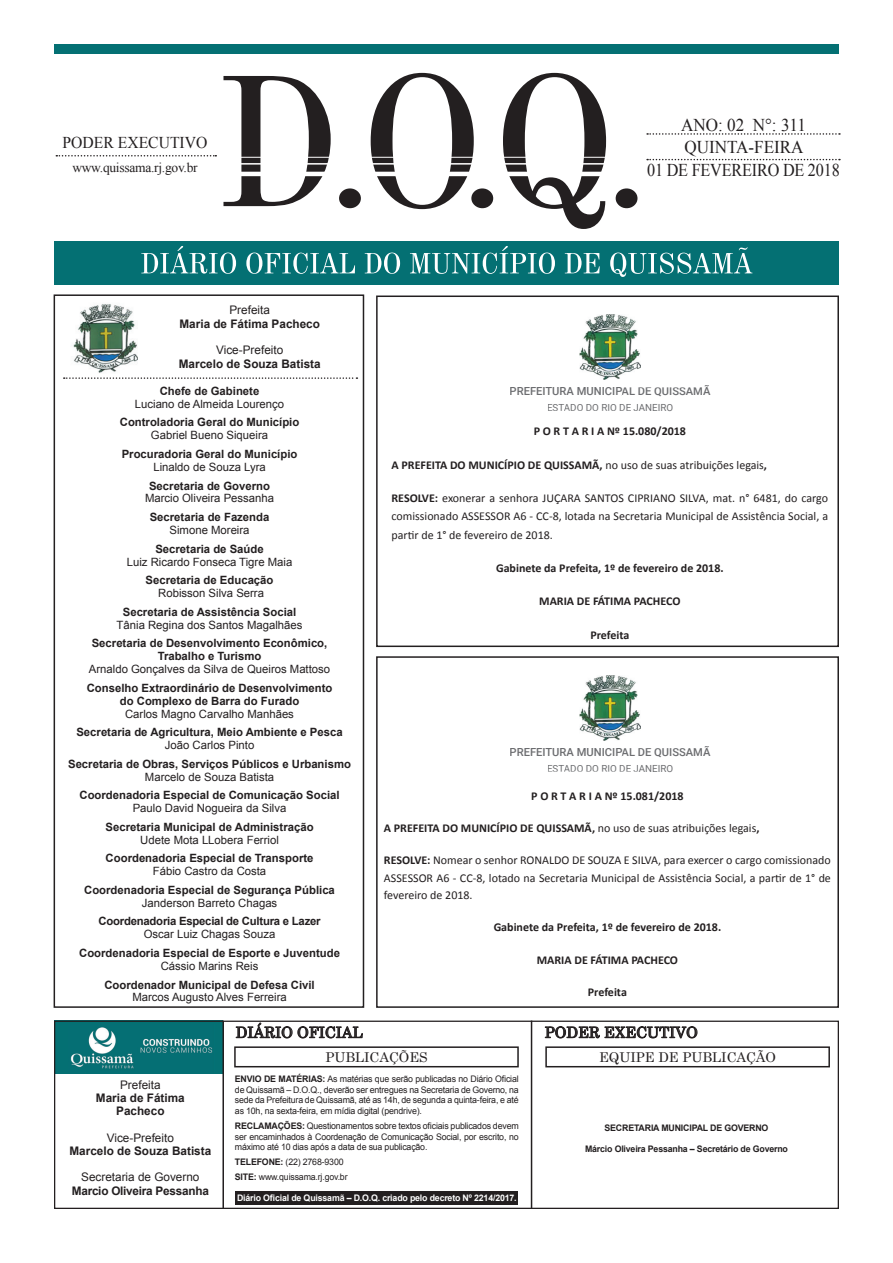
<style>
.page{position:relative;width:893px;height:1263px;background:#fff}
.page>*{position:absolute;margin:0;border:0;box-sizing:border-box;transform-origin:0 0}
.t1{font:18px/22.5px "Times New Roman";letter-spacing:-.01em;color:#231f20;text-align:center;scale:.95 1}
.t2{font:16.5px "Times New Roman";color:#231f20;scale:.95 1}
.t3{font:15px "Century";color:#231f20}
.t4{font:13.5px "Century";color:#231f20}
.t5{font:13.5px "Times New Roman";letter-spacing:-.02em;color:#231f20}
.t6{font:12px/18.3px "Calibri";color:#231f20;text-align:justify}
.t7{font:700 12px "Calibri";color:#231f20}
.t8{font:700 11.85px/13.4px "Arial";color:#231f20;text-align:center}
.t9{font:11.85px "Arial";color:#231f20}
.t10{font:700 11.85px "Arial";letter-spacing:-.02em;color:#231f20}
.t11{font:700 11.4px/12.9px "Arial";color:#231f20;text-align:center}
.t12{font:11.4px "Arial";color:#231f20}
.t13{font:700 11.4px "Arial";letter-spacing:-.02em;color:#231f20}
.t14{font:11.1px "Roboto";color:#6c6d70}
.t15{font:9.75px "Roboto";color:#6c6d70}
.t16{font:9px/10.5px "Arial";letter-spacing:-.02em;color:#231f20;text-align:justify}
.t17{font:700 9px "Arial";letter-spacing:-.02em;color:#231f20}
.t18{font:700 9px "Arial";letter-spacing:-.02em;color:#fff}
.s1{font-weight:400}
.s2{font-weight:700}
</style>
<div class="page">
<div style="left:376px;top:295px;width:463px;height:352px;border:2px solid #231f20"></div>
<div style="left:376px;top:656px;width:463px;height:352px;border:2px solid #231f20"></div>
<div style="left:54px;top:242px;width:785px;height:43px;background:#047073"></div>
<svg style="left:141px;top:246px;width:611px;height:31px"></svg>
<svg style="left:647px;top:133px;width:193px;height:2px"></svg>
<svg style="left:56px;top:155px;width:160px;height:2px"></svg>
<svg style="left:647px;top:159px;width:193px;height:1px"></svg>
<svg style="left:223px;top:73px;width:414px;height:156px"></svg>
<hr style="left:233px;top:172px;width:387px;height:4px;background:#fff">
<hr style="left:233px;top:163px;width:387px;height:2px;background:#fff">
<hr style="left:233px;top:157px;width:387px;height:1px;background:#fff">
<div style="left:54px;top:1021px;width:168px;height:53px;background:#047073"></div>
<div style="left:236px;top:1191px;width:282px;height:13px;background:#231f20"></div>
<img style="left:63px;top:304px;width:75px;height:74px">
<div style="left:54px;top:294px;width:310px;height:714px;border:2px solid #231f20"></div>
<svg style="left:64px;top:377px;width:293px;height:2px"></svg>
<div style="left:54px;top:1020px;width:785px;height:189px;border:1px solid #231f20"></div>
<svg style="left:235px;top:1022px;width:128px;height:17px"></svg>
<svg style="left:544px;top:1026px;width:154px;height:13px"></svg>
<div style="left:234px;top:1046px;width:285px;height:21px;border:2px solid #231f20"></div>
<div style="left:545px;top:1046px;width:285px;height:21px;border:2px solid #231f20"></div>
<hr style="left:531px;top:1020px;width:1px;height:189px;background:#231f20">
<hr style="left:222px;top:1020px;width:2px;height:189px;background:#231f20">
<img style="left:70px;top:1027px;width:143px;height:42px">
<div style="left:54px;top:44px;width:785px;height:9px;background:#047073"></div>
<img style="left:580px;top:314px;width:60px;height:65px">
<img style="left:580px;top:675px;width:60px;height:65px">
<h2 class="t2" style="left:63px;top:131px;width:154px">PODER EXECUTIVO</h2>
<p class="t5" style="left:72px;top:158px;width:127px">www.quissama.rj.gov.br</p>
<h1 class="t1" style="left:647px;top:113px;width:204px">ANO: 02 N°: 311<br>QUINTA-FEIRA<br>01 DE FEVEREIRO DE 2018</h1>
<p class="t9" style="left:229px;top:303px;width:42px">Prefeita</p>
<p class="t8" style="left:179px;top:317px;width:142px">Maria de Fátima Pacheco</p>
<p class="t9" style="left:216px;top:342px;width:69px">Vice-Prefeito</p>
<p class="t8" style="left:179px;top:357px;width:143px">Marcelo de Souza Batista</p>
<p class="t11" style="left:160px;top:385px;width:101px">Chefe de Gabinete</p>
<p class="t12" style="left:135px;top:396px;width:151px">Luciano de Almeida Lourenço</p>
<p class="t11" style="left:120px;top:416px;width:181px">Controladoria Geral do Município</p>
<p class="t12" style="left:151px;top:428px;width:119px">Gabriel Bueno Siqueira</p>
<p class="t11" style="left:122px;top:448px;width:177px">Procuradoria Geral do Município</p>
<p class="t12" style="left:153px;top:459px;width:114px">Linaldo de Souza Lyra</p>
<p class="t11" style="left:149px;top:479px;width:122px">Secretaria de Governo</p>
<p class="t12" style="left:145px;top:491px;width:131px">Marcio Oliveira Pessanha</p>
<p class="t11" style="left:150px;top:511px;width:121px">Secretaria de Fazenda</p>
<p class="t12" style="left:170px;top:522px;width:81px">Simone Moreira</p>
<p class="t11" style="left:155px;top:542px;width:110px">Secretaria de Saúde</p>
<p class="t12" style="left:127px;top:554px;width:167px">Luiz Ricardo Fonseca Tigre Maia</p>
<p class="t11" style="left:146px;top:574px;width:129px">Secretaria de Educação</p>
<p class="t12" style="left:158px;top:586px;width:107px">Robisson Silva Serra</p>
<p class="t11" style="left:123px;top:606px;width:175px">Secretaria de Assistência Social</p>
<p class="t12" style="left:117px;top:617px;width:187px">Tânia Regina dos Santos Magalhães</p>
<p class="t11" style="left:92px;top:637px;width:237px">Secretaria de Desenvolvimento Econômico,<br>Trabalho e Turismo</p>
<p class="t12" style="left:89px;top:662px;width:243px">Arnaldo Gonçalves da Silva de Queiros Mattoso</p>
<p class="t11" style="left:87px;top:682px;width:247px">Conselho Extraordinário de Desenvolvimento do Complexo de Barra do Furado</p>
<p class="t12" style="left:125px;top:706px;width:170px">Carlos Magno Carvalho Manhães</p>
<p class="t11" style="left:76px;top:726px;width:268px">Secretaria de Agricultura, Meio Ambiente e Pesca</p>
<p class="t12" style="left:165px;top:738px;width:91px">João Carlos Pinto</p>
<p class="t11" style="left:68px;top:758px;width:284px">Secretaria de Obras, Serviços Públicos e Urbanismo</p>
<p class="t12" style="left:145px;top:769px;width:131px">Marcelo de Souza Batista</p>
<p class="t11" style="left:79px;top:789px;width:262px">Coordenadoria Especial de Comunicação Social</p>
<p class="t12" style="left:133px;top:801px;width:155px">Paulo David Nogueira da Silva</p>
<p class="t11" style="left:106px;top:821px;width:210px">Secretaria Municipal de Administração</p>
<p class="t12" style="left:140px;top:832px;width:140px">Udete Mota LLobera Ferriol</p>
<p class="t11" style="left:106px;top:852px;width:209px">Coordenadoria Especial de Transporte</p>
<p class="t12" style="left:153px;top:864px;width:115px">Fábio Castro da Costa</p>
<p class="t11" style="left:84px;top:884px;width:252px">Coordenadoria Especial de Segurança Pública</p>
<p class="t12" style="left:142px;top:895px;width:137px">Janderson Barreto Chagas</p>
<p class="t13" style="left:99px;top:914px;width:224px">Coordenadoria Especial de Cultura e Lazer</p>
<p class="t12" style="left:144px;top:927px;width:133px">Oscar Luiz Chagas Souza</p>
<p class="t11" style="left:79px;top:947px;width:262px">Coordenadoria Especial de Esporte e Juventude</p>
<p class="t12" style="left:161px;top:958px;width:99px">Cássio Marins Reis</p>
<p class="t11" style="left:104px;top:978px;width:212px">Coordenador Municipal de Defesa Civil</p>
<p class="t12" style="left:132px;top:990px;width:156px">Marcos Augusto Alves Ferreira</p>
<p class="t14" style="left:510px;top:384px;width:202px">PREFEITURA MUNICIPAL DE QUISSAMÃ</p>
<p class="t15" style="left:547px;top:400px;width:128px">ESTADO DO RIO DE JANEIRO</p>
<p class="t7" style="left:534px;top:424px;width:154px">P O R T A R I A Nº 15.080/2018</p>
<p class="t7" style="left:392px;top:457px;width:377px">A PREFEITA DO MUNICÍPIO DE QUISSAMÃ, <span class="s1">no uso de suas atribuições legais</span>,</p>
<p class="t6" style="left:392px;top:488px;width:438px"><span class="s2">RESOLVE:</span> exonerar a senhora JUÇARA SANTOS CIPRIANO SILVA, mat. n° 6481, do cargo comissionado ASSESSOR A6 - CC-8, lotada na Secretaria Municipal de Assistência Social, a partir de 1° de fevereiro de 2018.</p>
<p class="t7" style="left:496px;top:560px;width:229px">Gabinete da Prefeita, 1º de fevereiro de 2018.</p>
<p class="t7" style="left:539px;top:594px;width:143px">MARIA DE FÁTIMA PACHECO</p>
<p class="t7" style="left:590px;top:627px;width:41px">Prefeita</p>
<p class="t14" style="left:510px;top:744px;width:202px">PREFEITURA MUNICIPAL DE QUISSAMÃ</p>
<p class="t15" style="left:547px;top:761px;width:128px">ESTADO DO RIO DE JANEIRO</p>
<p class="t7" style="left:531px;top:788px;width:154px">P O R T A R I A Nº 15.081/2018</p>
<p class="t7" style="left:384px;top:820px;width:377px">A PREFEITA DO MUNICÍPIO DE QUISSAMÃ, <span class="s1">no uso de suas atribuições legais</span>,</p>
<p class="t6" style="left:384px;top:851px;width:448px;line-height:17.4px"><span class="s2">RESOLVE:</span> Nomear o senhor RONALDO DE SOUZA E SILVA, para exercer o cargo comissionado ASSESSOR A6 - CC-8, lotado na Secretaria Municipal de Assistência Social, a partir de 1° de fevereiro de 2018.</p>
<p class="t7" style="left:494px;top:920px;width:229px">Gabinete da Prefeita, 1º de fevereiro de 2018.</p>
<p class="t7" style="left:537px;top:952px;width:143px">MARIA DE FÁTIMA PACHECO</p>
<p class="t7" style="left:588px;top:985px;width:41px">Prefeita</p>
<p class="t9" style="left:120px;top:1076px;width:42px">Prefeita</p>
<p class="t8" style="left:96px;top:1091px;width:90px">Maria de Fátima<br>Pacheco</p>
<p class="t9" style="left:107px;top:1130px;width:69px">Vice-Prefeito</p>
<p class="t8" style="left:69px;top:1144px;width:143px">Marcelo de Souza Batista</p>
<p class="t9" style="left:81px;top:1169px;width:120px">Secretaria de Governo</p>
<p class="t10" style="left:72px;top:1183px;width:139px">Marcio Oliveira Pessanha</p>
<h3 class="t3" style="left:236px;top:1020px;width:128px">DIÁRIO OFICIAL</h3>
<h3 class="t3" style="left:545px;top:1020px;width:155px">PODER EXECUTIVO</h3>
<p class="t4" style="left:325px;top:1046px;width:104px">PUBLICAÇÕES</p>
<p class="t4" style="left:599px;top:1046px;width:178px">EQUIPE DE PUBLICAÇÃO</p>
<p class="t16" style="left:235px;top:1074px;width:285px"><span class="s2">ENVIO DE MATÉRIAS:</span> As matérias que serão publicadas no Diário Oficial de Quissamã – D.O.Q., deverão ser entregues na Secretaria de Governo, na sede da Prefeitura de Quissamã, até as 14h, de segunda a quinta-feira, e até as 10h, na sexta-feira, em mídia digital (pendrive).</p>
<p class="t16" style="left:235px;top:1121px;width:285px"><span class="s2">RECLAMAÇÕES:</span> Questionamentos sobre textos oficiais publicados devem ser encaminhados à Coordenação de Comunicação Social, por escrito, no máximo até 10 dias após a data de sua publicação.</p>
<p class="t16" style="left:235px;top:1154px;width:114px;line-height:15px"><span class="s2">TELEFONE:</span> (22) 2768-9300<br><span class="s2">SITE:</span> www.quissama.rj.gov.br</p>
<p class="t18" style="left:237px;top:1192px;width:281px">Diário Oficial de Quissamã – D.O.Q. criado pelo decreto Nº 2214/2017.</p>
<p class="t17" style="left:605px;top:1122px;width:165px">SECRETARIA MUNICIPAL DE GOVERNO</p>
<p class="t17" style="left:585px;top:1143px;width:204px">Márcio Oliveira Pessanha – Secretário de Governo</p>
</div>
